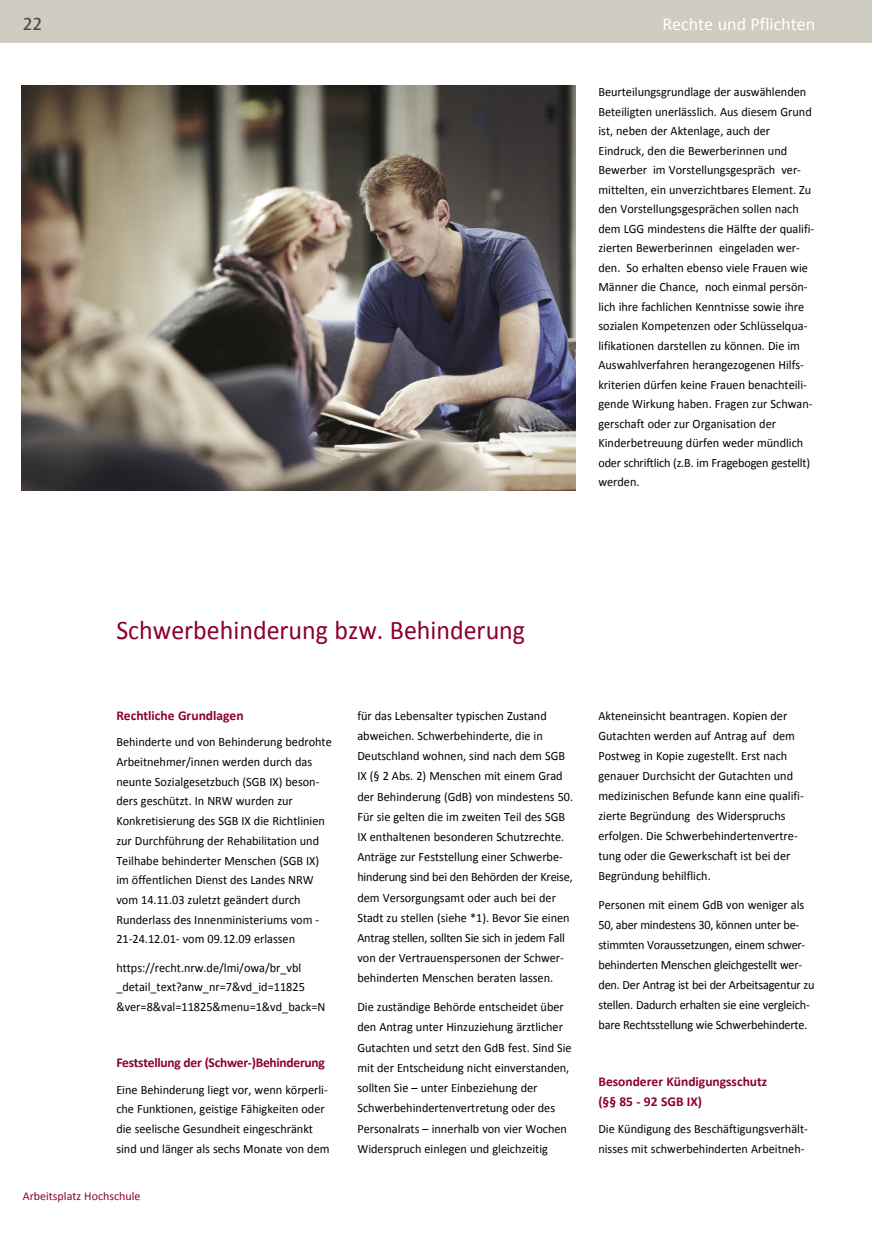
<style>
.page{position:relative;width:872px;height:1234px;background:#fff}
.page>*{position:absolute;margin:0;border:0;box-sizing:border-box;transform-origin:0 0}
.t1{font:27px "Calibri";color:#8c002b;scale:.96 1}
.t2{font:18px "Calibri";color:#fff}
.t3{font:500 18px "Quay Sans";color:#4d4d4d}
.t4{font:700 13.5px/20.1px "Calibri";color:#8c002b}
.t5{font:700 13.5px "Calibri";letter-spacing:-.02em;color:#8c002b}
.t6{font:12.75px/20.2px "Calibri";color:#000;scale:.96 1}
.t7{font:12px "Calibri";color:#8c002b}
</style>
<div class="page">
<div style="left:0;top:0;width:872px;height:43px;background:#cfcdc1"></div>
<img style="left:21px;top:85px;width:554px;height:405px">
<h2 class="t3" style="left:23px;top:13px;width:21px">22</h2>
<h2 class="t2" style="left:662px;top:13px;width:154px">Rechte und Pflichten</h2>
<p class="t6" style="left:598px;top:82px;width:226px;line-height:19.5px">Beurteilungsgrundlage der auswählenden Beteiligten unerlässlich. Aus diesem Grund ist, neben der Aktenlage, auch der Eindruck, den die Bewerberinnen und Bewerber im Vorstellungsgespräch ver&shy;mittelten, ein unverzichtbares Element. Zu den Vorstellungsgesprächen sollen nach dem LGG mindestens die Hälfte der qualifi&shy;zierten Bewerberinnen eingeladen wer&shy;den. So erhalten ebenso viele Frauen wie Männer die Chance, noch einmal persön&shy;lich ihre fachlichen Kenntnisse sowie ihre sozialen Kompetenzen oder Schlüsselqua&shy;lifikationen darstellen zu können. Die im Auswahlverfahren herangezogenen Hilfs&shy;kriterien dürfen keine Frauen benachteili&shy;gende Wirkung haben. Fragen zur Schwan&shy;gerschaft oder zur Organisation der Kinderbetreuung dürfen weder mündlich oder schriftlich (z.B. im Fragebogen gestellt) werden.</p>
<h1 class="t1" style="left:116px;top:613px;width:427px">Schwerbehinderung bzw. Behinderung</h1>
<p class="t4" style="left:116px;top:705px;width:129px">Rechtliche Grundlagen</p>
<p class="t6" style="left:116px;top:732px;width:226px;line-height:19.6px">Behinderte und von Behinderung bedrohte Arbeitnehmer/innen werden durch das neunte Sozialgesetzbuch (SGB IX) beson&shy;ders geschützt. In NRW wurden zur Konkretisierung des SGB IX die Richtlinien zur Durchführung der Rehabilitation und Teilhabe behinderter Menschen (SGB IX) im öffentlichen Dienst des Landes NRW vom 14.11.03 zuletzt geändert durch Runderlass des Innenministeriums vom - 21-24.12.01- vom 09.12.09 erlassen</p>
<p class="t6" style="left:116px;top:957px;width:219px;line-height:19.6px">https://recht.nrw.de/lmi/owa/br_vbl _detail_text?anw_nr=7&amp;vd_id=11825 &amp;ver=8&amp;val=11825&amp;menu=1&amp;vd_back=N</p>
<p class="t5" style="left:116px;top:1054px;width:210px">Feststellung der (Schwer-)Behinderung</p>
<p class="t6" style="left:116px;top:1079px;width:224px;line-height:19.6px">Eine Behinderung liegt vor, wenn körperli&shy;che Funktionen, geistige Fähigkeiten oder die seelische Gesundheit eingeschränkt sind und länger als sechs Monate von dem</p>
<p class="t7" style="left:23px;top:1188px;width:119px">Arbeitsplatz Hochschule</p>
<p class="t6" style="left:357px;top:705px;width:226px">für das Lebensalter typischen Zustand abweichen. Schwerbehinderte, die in Deutschland wohnen, sind nach dem SGB IX (§ 2 Abs. 2) Menschen mit einem Grad der Behinderung (GdB) von mindestens 50.<br>Für sie gelten die im zweiten Teil des SGB IX enthaltenen besonderen Schutzrechte.<br>Anträge zur Feststellung einer Schwerbe&shy;hinderung sind bei den Behörden der Kreise, dem Versorgungsamt oder auch bei der Stadt zu stellen (siehe *1). Bevor Sie einen Antrag stellen, sollten Sie sich in jedem Fall von der Vertrauenspersonen der Schwer&shy;behinderten Menschen beraten lassen.</p>
<p class="t6" style="left:357px;top:996px;width:225px">Die zuständige Behörde entscheidet über den Antrag unter Hinzuziehung ärztlicher Gutachten und setzt den GdB fest. Sind Sie mit der Entscheidung nicht einverstanden, sollten Sie – unter Einbeziehung der Schwerbehindertenvertretung oder des Personalrats – innerhalb von vier Wochen Widerspruch einlegen und gleichzeitig</p>
<p class="t6" style="left:598px;top:705px;width:215px">Akteneinsicht beantragen. Kopien der Gutachten werden auf Antrag auf dem Postweg in Kopie zugestellt. Erst nach genauer Durchsicht der Gutachten und medizinischen Befunde kann eine qualifi&shy;zierte Begründung des Widerspruchs erfolgen. Die Schwerbehindertenvertre&shy;tung oder die Gewerkschaft ist bei der Begründung behilflich.</p>
<p class="t6" style="left:598px;top:894px;width:227px">Personen mit einem GdB von weniger als 50, aber mindestens 30, können unter be&shy;stimmten Voraussetzungen, einem schwer&shy;behinderten Menschen gleichgestellt wer&shy;den. Der Antrag ist bei der Arbeitsagentur zu stellen. Dadurch erhalten sie eine vergleich&shy;bare Rechtsstellung wie Schwerbehinderte.</p>
<p class="t4" style="left:598px;top:1071px;width:170px">Besonderer Kündigungsschutz (§§ 85 - 92 SGB IX)</p>
<p class="t6" style="left:598px;top:1117px;width:220px">Die Kündigung des Beschäftigungsverhält&shy;nisses mit schwerbehinderten Arbeitneh-</p>
</div>
